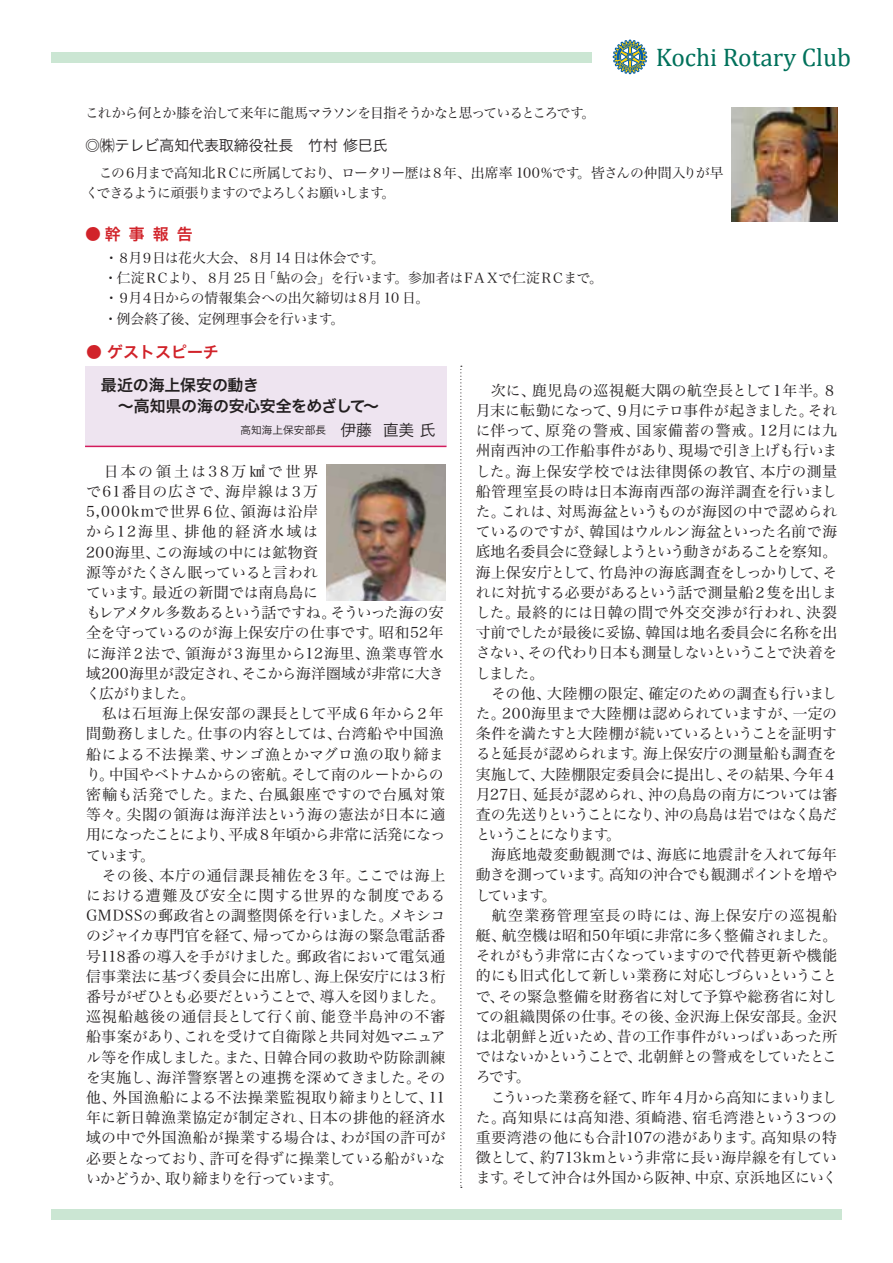
<style>
.page{position:relative;width:893px;height:1263px;background:#fff}
.page>*{position:absolute;margin:0;border:0;box-sizing:border-box;transform-origin:0 0}
.t1{font:25.5px "Cambria";color:#01715b}
.t2{font:15.9px/21.3px "Hira Kaku Pro W6";letter-spacing:-.015em;color:#231f20}
.t3{font:15.9px "Hira Kaku Pro W6";color:#d1232a}
.t4{font:14.85px/20.2px "Hira Min Pro W3";color:#231f20}
.t5{font:14.85px "Hira Kaku Pro W3";color:#231f20}
.t6{font:13.8px/20.2px "Hira Min Pro W3";letter-spacing:-.065em;color:#231f20}
.t7{font:13.8px/20.2px "Hira Min Pro W3";letter-spacing:-.04em;color:#231f20}
.t8{font:10.65px "Hira Kaku Pro W3";letter-spacing:.01em;color:#231f20}
.s1{font-size:15.9px}
</style>
<div class="page">
<div style="left:51px;top:1209px;width:791px;height:10px;background:#cbe6d3"></div>
<div style="left:51px;top:52px;width:540px;height:11px;background:#cbe6d3"></div>
<svg style="left:613px;top:39px;width:35px;height:36px"></svg>
<div style="left:85px;top:366px;width:361px;height:80px;background:#eee4f0"></div>
<hr style="left:85px;top:446px;width:361px;height:1px;background:#d31b5c">
<img style="left:327px;top:465px;width:119px;height:136px">
<svg style="left:460px;top:366px;width:2px;height:822px"></svg>
<img style="left:731px;top:107px;width:107px;height:115px">
<h1 class="t1" style="left:656px;top:42px;width:197px">Kochi Rotary Club</h1>
<p class="t6" style="left:85px;top:102px;width:512px">これから何とか膝を治して来年に龍馬マラソンを目指そうかなと思っているところです。</p>
<p class="t5" style="left:85px;top:132px;width:304px">◎㈱テレビ高知代表取締役社長　竹村 修巳氏</p>
<p class="t6" style="left:85px;top:161px;width:640px">　この６月まで高知北ＲＣに所属しており、ロータリー歴は８年、出席率 100％です。皆さんの仲間入りが早くできるように頑張りますのでよろしくお願いします。</p>
<p class="t3" style="left:85px;top:220px;width:109px">●幹事報告</p>
<p class="t7" style="left:104px;top:246px;width:501px">・８月９日は花火大会、８月 14 日は休会です。<br>・仁淀ＲＣより、８月 25 日「鮎の会」を行います。参加者はＦＡＸで仁淀ＲＣまで。・９月４日からの情報集会への出欠締切は８月 10 日。<br>・例会終了後、定例理事会を行います。</p>
<p class="t3" style="left:86px;top:338px;width:134px">● ゲストスピーチ</p>
<p class="t2" style="left:86px;top:373px;width:294px;text-indent:15px">最近の海上保安の動き<br>　　〜高知県の海の安心安全をめざして〜</p>
<p class="t8" style="left:240px;top:421px;width:197px">高知海上保安部長 　<span class="s1">伊藤 直美 氏</span></p>
<p class="t4" style="left:86px;top:460px;width:361px">　日本の領土は38万㎢で世界<br>で61番目の広さで、海岸線は３万<br>5,000kmで世界６位、領海は沿岸<br>から12海里、排他的経済水域は<br>200海里、この海域の中には鉱物資<br>源等がたくさん眠っていると言われ<br>ています。最近の新聞では南鳥島に<br>もレアメタル多数あるという話ですね。そういった海の安全を守っているのが海上保安庁の仕事です。昭和52年に海洋２法で、領海が３海里から12海里、漁業専管水域200海里が設定され、そこから海洋圏域が非常に大きく広がりました。<br>　私は石垣海上保安部の課長として平成６年から２年間勤務しました。仕事の内容としては、台湾船や中国漁船による不法操業、サンゴ漁とかマグロ漁の取り締まり。中国やベトナムからの密航。そして南のルートからの密輸も活発でした。また、台風銀座ですので台風対策等々。尖閣の領海は海洋法という海の憲法が日本に適用になったことにより、平成８年頃から非常に活発になっています。<br>　その後、本庁の通信課長補佐を３年。ここでは海上における遭難及び安全に関する世界的な制度である<br>GMDSSの郵政省との調整関係を行いました。メキシコのジャイカ専門官を経て、帰ってからは海の緊急電話番号118番の導入を手がけました。郵政省において電気通信事業法に基づく委員会に出席し、海上保安庁には３桁番号がぜひとも必要だということで、導入を図りました。巡視船越後の通信長として行く前、能登半島沖の不審船事案があり、これを受けて自衛隊と共同対処マニュアル等を作成しました。また、日韓合同の救助や防除訓練を実施し、海洋警察署との連携を深めてきました。その他、外国漁船による不法操業監視取り締まりとして、11年に新日韓漁業協定が制定され、日本の排他的経済水域の中で外国漁船が操業する場合は、わが国の許可が必要となっており、許可を得ずに操業している船がいないかどうか、取り締まりを行っています。</p>
<p class="t4" style="left:476px;top:379px;width:363px">　次に、鹿児島の巡視艇大隅の航空長として１年半。８月末に転勤になって、９月にテロ事件が起きました。それに伴って、原発の警戒、国家備蓄の警戒。12月には九州南西沖の工作船事件があり、現場で引き上げも行いました。海上保安学校では法律関係の教官、本庁の測量船管理室長の時は日本海南西部の海洋調査を行いました。これは、対馬海盆というものが海図の中で認められているのですが、韓国はウルルン海盆といった名前で海底地名委員会に登録しようという動きがあることを察知。海上保安庁として、竹島沖の海底調査をしっかりして、それに対抗する必要があるという話で測量船２隻を出しました。最終的には日韓の間で外交交渉が行われ、決裂寸前でしたが最後に妥協、韓国は地名委員会に名称を出さない、その代わり日本も測量しないということで決着をしました。<br>　その他、大陸棚の限定、確定のための調査も行いました。200海里まで大陸棚は認められていますが、一定の条件を満たすと大陸棚が続いているということを証明すると延長が認められます。海上保安庁の測量船も調査を実施して、大陸棚限定委員会に提出し、その結果、今年４月27日、延長が認められ、沖の鳥島の南方については審査の先送りということになり、沖の鳥島は岩ではなく島だということになります。<br>　海底地殻変動観測では、海底に地震計を入れて毎年動きを測っています。高知の沖合でも観測ポイントを増やしています。<br>　航空業務管理室長の時には、海上保安庁の巡視船艇、航空機は昭和50年頃に非常に多く整備されました。それがもう非常に古くなっていますので代替更新や機能的にも旧式化して新しい業務に対応しづらいということで、その緊急整備を財務省に対して予算や総務省に対しての組織関係の仕事。その後、金沢海上保安部長。金沢は北朝鮮と近いため、昔の工作事件がいっぱいあった所ではないかということで、北朝鮮との警戒をしていたところです。<br>　こういった業務を経て、昨年４月から高知にまいりました。高知県には高知港、須崎港、宿毛湾港という３つの重要湾港の他にも合計107の港があります。高知県の特徴として、約713kmという非常に長い海岸線を有しています。そして沖合は外国から阪神、中京、京浜地区にいく</p>
</div>
